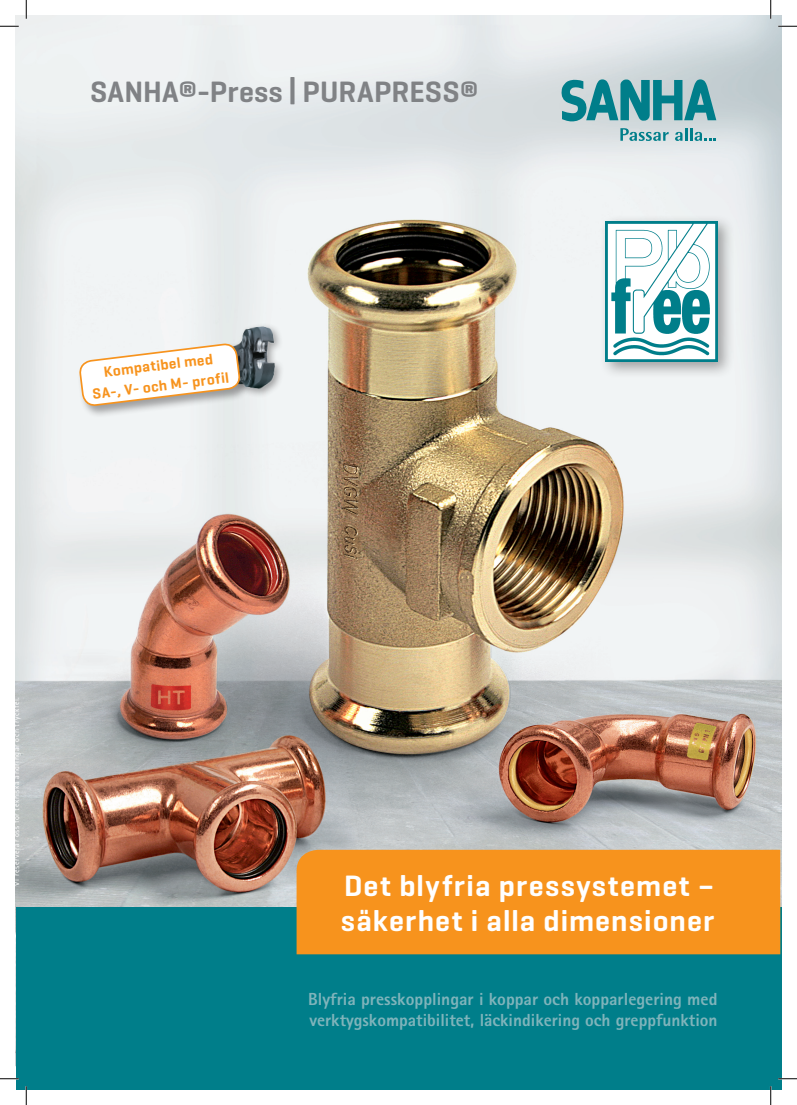
<style>
.page{position:relative;width:797px;height:1105px;background:#fff}
.page>*{position:absolute;margin:0;border:0;box-sizing:border-box;transform-origin:0 0}
.t1{font:600 30px/35px "Geogrotesque";letter-spacing:.035em;color:#fff}
.t2{font:600 30px "Geogrotesque";letter-spacing:.005em;color:#808285}
.t3{font:800 17.5px/21px "Rotis Sans Serif W1 G";color:#80b4bb}
.t4{font:600 15px/20.2px "Geogrotesque";color:#f7931d;text-align:center}
.t5{font:8.12px "Rotis Sans Serif W1 G";letter-spacing:.06em;color:#fff}
</style>
<div class="page">
<img style="left:16px;top:16px;width:765px;height:891px">
<div style="left:16px;top:907px;width:765px;height:182px;background:#007e8a"></div>
<div style="left:296px;top:850px;width:484px;height:104px;background:#f7931d"></div>
<svg style="left:561px;top:79px;width:155px;height:43px;background:#5aa4ac"></svg>
<svg style="left:620px;top:128px;width:48px;height:13px"></svg>
<svg style="left:675px;top:128px;width:41px;height:13px"></svg>
<div style="left:599px;top:215px;width:135px;height:164px;background:#231f20;opacity:.4"></div>
<img style="left:606px;top:221px;width:111px;height:140px">
<img style="left:230px;top:317px;width:70px;height:81px">
<div style="left:77px;top:342px;width:175px;height:76px;background:#231f20;opacity:.4"></div>
<svg style="left:79px;top:328px;width:161px;height:94px"></svg>
<svg style="left:0;top:25px;width:19px;height:2px"></svg>
<svg style="left:778px;top:25px;width:19px;height:2px"></svg>
<svg style="left:0;top:1078px;width:19px;height:1px"></svg>
<svg style="left:778px;top:1078px;width:19px;height:1px"></svg>
<svg style="left:25px;top:0;width:2px;height:19px"></svg>
<svg style="left:25px;top:1086px;width:2px;height:19px"></svg>
<svg style="left:770px;top:0;width:1px;height:19px"></svg>
<svg style="left:770px;top:1086px;width:1px;height:19px"></svg>
<h1 class="t2" style="left:90px;top:73px;width:390px">SANHA®-Press | PURAPRESS®</h1>
<p class="t4" style="left:89px;top:363px;width:139px;rotate:-7deg">Kompatibel med<br>SA-, V- och M- profil</p>
<p class="t5" style="left:12px;top:886px;width:190px;rotate:-90deg">Vi reserverar oss för tekniska ändringar och tryckfel.</p>
<h1 class="t1" style="left:341px;top:868px;width:375px">Det blyfria pressystemet – säkerhet i alla dimensioner</h1>
<p class="t3" style="left:308px;top:988px;width:411px">Blyfria presskopplingar i koppar och kopparlegering med verktygskompatibilitet, läckindikering och greppfunktion</p>
</div>
